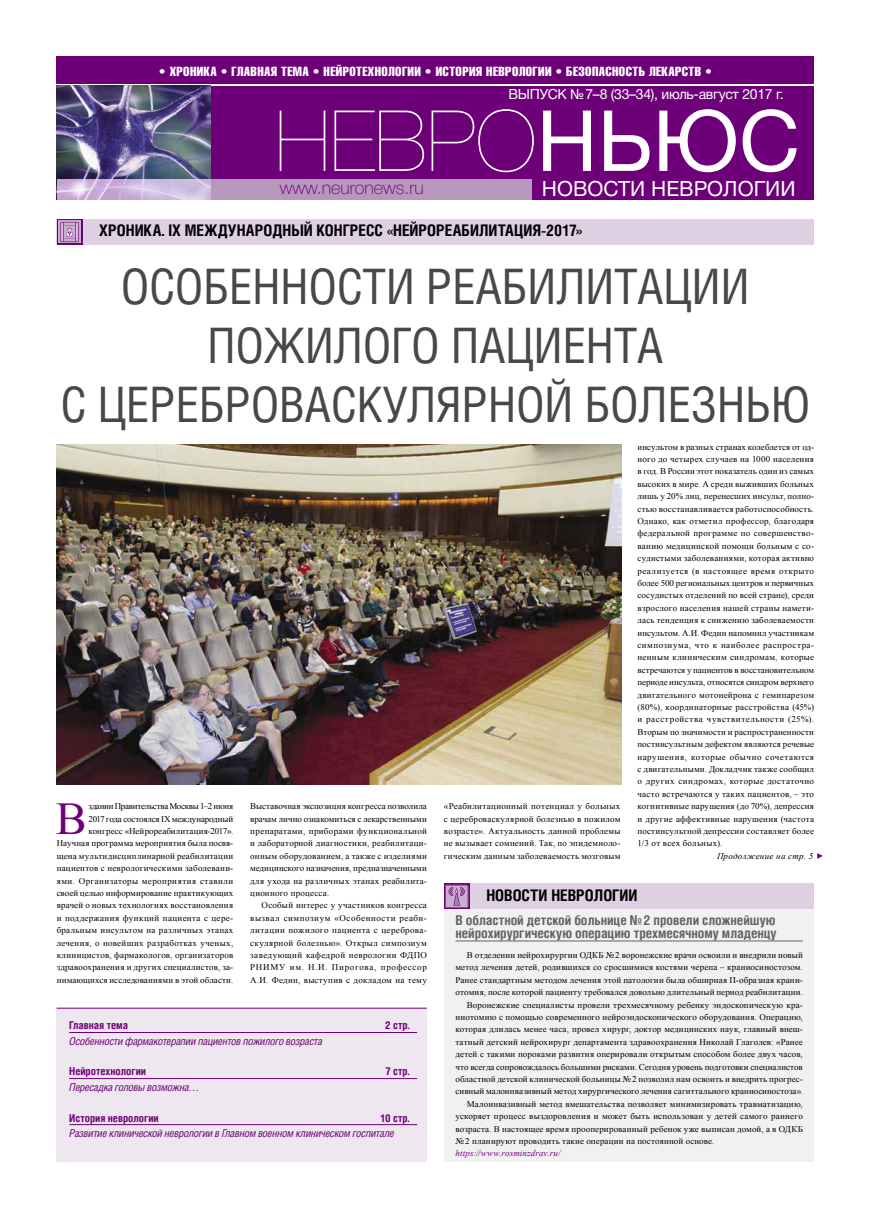
<style>
.page{position:relative;width:871px;height:1219px;background:#fff}
.page>*{position:absolute;margin:0;border:0;box-sizing:border-box;transform-origin:0 0}
.t1{font:49px/58.8px "Helios Cond";letter-spacing:-.01em;color:#484848;text-align:center}
.t2{font:45.5px "Times New Roman";color:#6d0078}
.t3{font:21px "Helvetica Neue Cyr";color:#fff}
.t4{font:100 18px "Helvetica Neue Cyr";color:#6d0078}
.t5{font:700 16px "Helios Cond C";color:#000}
.t6{font:14px "Helvetica Neue Cyr";letter-spacing:-.02em;color:#fff}
.t7{font:700 13.6px/12.4px "Helios Cond C";letter-spacing:-.01em;color:#636363}
.t8{font:13px "Helios Compressed C";letter-spacing:.03em;color:#fff;scale:1.05 1}
.t9{font:italic 10.8px "Helios Cond C";letter-spacing:-.025em;color:#6d0078}
.t10{font:700 10.8px "Helios Cond C";letter-spacing:-.005em;color:#6d0078}
.t11{font:8.8px/12.4px "Times New Roman";letter-spacing:.015em;color:#000;text-align:justify}
.t12{font:italic 8.8px "Times New Roman";letter-spacing:.015em;color:#6d0078}
.t13{font:italic 8.8px "Times New Roman";letter-spacing:.03em;color:#000}
</style>
<div class="page">
<div style="left:444px;top:884px;width:369px;height:278px;background:#f1f1f1"></div>
<div style="left:210px;top:86px;width:604px;height:114px;background:#6d0078"></div>
<div style="left:57px;top:57px;width:757px;height:27px;background:#6d0078"></div>
<div style="left:210px;top:179px;width:321px;height:21px;background:#b897bd"></div>
<svg style="left:279px;top:111px;width:46px;height:60px"></svg>
<svg style="left:334px;top:111px;width:90px;height:60px"></svg>
<svg style="left:431px;top:109px;width:102px;height:63px"></svg>
<svg style="left:543px;top:111px;width:47px;height:60px"></svg>
<svg style="left:604px;top:111px;width:45px;height:60px"></svg>
<svg style="left:659px;top:109px;width:76px;height:63px"></svg>
<svg style="left:742px;top:109px;width:54px;height:63px"></svg>
<img style="left:57px;top:86px;width:153px;height:93px">
<svg style="left:57px;top:179px;width:153px;height:21px;background:#d0bbde"></svg>
<div style="left:57px;top:219px;width:757px;height:26px;background:#ded0e2"></div>
<hr style="left:455px;top:941px;width:347px;height:1px;background:#636363">
<div style="left:56px;top:1009px;width:370px;height:153px;background:#eee7ef"></div>
<hr style="left:57px;top:1008px;width:370px;height:1px;background:#6d0078">
<hr style="left:69px;top:1032px;width:348px;height:1px;background:#6d0078">
<hr style="left:69px;top:1078px;width:348px;height:1px;background:#6d0078">
<hr style="left:69px;top:1124px;width:348px;height:1px;background:#6d0078">
<svg style="left:817px;top:853px;width:5px;height:6px"></svg>
<div style="left:444px;top:884px;width:369px;height:25px;background:#ded0e2"></div>
<svg style="left:444px;top:884px;width:25px;height:25px"></svg>
<svg style="left:445px;top:885px;width:23px;height:23px"></svg>
<svg style="left:57px;top:219px;width:25px;height:26px"></svg>
<svg style="left:58px;top:221px;width:23px;height:22px"></svg>
<img style="left:57px;top:444px;width:564px;height:340px">
<h3 class="t8" style="left:159px;top:64px;width:183px">• ХРОНИКА • ГЛАВНАЯ ТЕМА • Нейротехнологии</h3>
<h3 class="t8" style="left:425px;top:64px;width:173px">• ИСТОРИЯ НЕВРОЛОГИИ • безопасност</h3>
<h3 class="t8" style="left:638px;top:64px;width:17px">ь лекарств</h3>
<h3 class="t8" style="left:705px;top:64px;width:8px">•</h3>
<h3 class="t6" style="left:508px;top:86px;width:276px">ВЫПУСК №7–8 (33–34), июль-август 2017 г.</h3>
<h3 class="t4" style="left:279px;top:178px;width:146px">www.neuronews.ru</h3>
<h3 class="t3" style="left:541px;top:177px;width:255px">Новости н еврологии</h3>
<h3 class="t5" style="left:99px;top:221px;width:147px">ХРОНИКА. IX междунаро</h3>
<h3 class="t5" style="left:272px;top:221px;width:311px">дный конгресс «Нейрореабилитация-2017»</h3>
<h1 class="t1" style="left:60px;top:256px;width:751px">Особенности реабилитации пожилого пациента<br>с цереброваскулярной болезнью</h1>
<p class="t11" style="left:57px;top:800px;width:178px;text-align:right">здании Правительства Москвы 1–2 июня<br>2017 года состоялся IX международный конгресс «Нейрореабилитация-2017».<br>Научная программа мероприятия была посвя&shy;щена мультидисциплинарной реабилитации пациентов с неврологическими заболевани&shy;ями. Организаторы мероприятия ставили своей целью информирование практикующих врачей о новых технологиях восстановления и поддержания функций пациента с цере&shy;бральным инсультом на различных этапах лечения, о новейших разработках ученых, клиницистов, фармакологов, организаторов здравоохранения и других специалистов, за&shy;нимающихся исследованиями в этой области.</p>
<p class="t11" style="left:250px;top:800px;width:178px">Выставочная экспозиция конгресса позволила врачам лично ознакомиться с лекарственными препаратами, приборами функциональной и лабораторной диагностики, реабилитаци&shy;онным оборудованием, а также с изделиями медицинского назначения, предназначенными для ухода на различных этапах реабилита&shy;ционного процесса.</p>
<h2 class="t2" style="left:56px;top:788px;width:32px">В</h2>
<p class="t11" style="left:250px;top:899px;width:178px;text-indent:11px">Особый интерес у участников конгресса вызвал симпозиум «Особенности реаби&shy;литации пожилого пациента с цереброва&shy;скулярной болезнью». Открыл симпозиум заведующий кафедрой неврологии ФДПО РНИМУ им. Н.И. Пирогова, профессор А.И. Федин, выступив с докладом на тему</p>
<p class="t10" style="left:69px;top:1019px;width:60px">Главная тема</p>
<p class="t10" style="left:385px;top:1019px;width:26px">2 стр.</p>
<p class="t9" style="left:69px;top:1034px;width:254px">Особенности фармакотерапии пациентов пожилого возраста</p>
<p class="t10" style="left:69px;top:1065px;width:78px">Нейротехнологии</p>
<p class="t10" style="left:385px;top:1065px;width:26px">7 стр.</p>
<p class="t9" style="left:69px;top:1080px;width:131px">Пересадка головы возможна…</p>
<p class="t10" style="left:69px;top:1111px;width:91px">История неврологии</p>
<p class="t10" style="left:380px;top:1111px;width:31px">10 стр.</p>
<p class="t9" style="left:69px;top:1126px;width:326px">Развитие клинической неврологии в Главном военном клиническом госпитале</p>
<p class="t11" style="left:444px;top:800px;width:178px">«Реабилитационный потенциал у больных с цереброваскулярной болезнью в пожилом возрасте». Актуальность данной проблемы не вызывает сомнений. Так, по эпидемиоло&shy;гическим данным заболеваемость мозговым</p>
<p class="t11" style="left:637px;top:440px;width:178px">инсультом в разных странах колеблется от од&shy;ного до четырех случаев на 1000 населения в год. В России этот показатель один из самых высоких в мире. А среди выживших больных лишь у 20% лиц, перенесших инсульт, полно&shy;стью восстанавливается работоспособность.<br>Однако, как отметил профессор, благодаря федеральной программе по совершенство&shy;ванию медицинской помощи больным с со&shy;судистыми заболеваниями, которая активно реализуется (в настоящее время открыто более 500 региональных центров и первичных сосудистых отделений по всей стране), среди взрослого населения нашей страны намети&shy;лась тенденция к снижению заболеваемости инсультом. А.И. Федин напомнил участникам симпозиума, что к наиболее распростра&shy;ненным клиническим синдромам, которые встречаются у пациентов в восстановительном периоде инсульта, относятся синдром верхнего двигательного мотонейрона с гемипарезом (80%), координаторные расстройства (45%) и расстройства чувствительности (25%).<br>Вторым по значимости и распространенности постинсультным дефектом являются речевые нарушения, которые обычно сочетаются с двигательными. Докладчик также сообщил о других синдромах, которые достаточно часто встречаются у таких пациентов, – это когнитивные нарушения (до 70%), депрессия и другие аффективные нарушения (частота постинсультной депрессии составляет более 1/3 от всех больных).</p>
<p class="t13" style="left:716px;top:850px;width:98px">Продолжение на стр. 5</p>
<h3 class="t5" style="left:486px;top:885px;width:152px">НОВОСТИ НЕВРОЛОГИИ</h3>
<h3 class="t7" style="left:455px;top:914px;width:322px">В областной детской больнице №2 провели сложнейшую нейрохирургическую операцию трехмесячному младенцу</h3>
<p class="t11" style="left:466px;top:949px;width:337px">В отделении нейрохирургии ОДКБ №2 воронежские врачи освоили и внедрили новый</p>
<p class="t11" style="left:455px;top:961px;width:349px">метод лечения детей, родившихся со сросшимися костями черепа – краниосиностозом.</p>
<p class="t11" style="left:455px;top:974px;width:349px">Ранее стандартным методом лечения этой патологии была обширная П-образная крани-</p>
<p class="t11" style="left:455px;top:986px;width:349px">отомия, после которой пациенту требовался довольно длительный период реабилитации.</p>
<p class="t11" style="left:466px;top:998px;width:337px">Воронежские специалисты провели трехмесячному ребенку эндоскопическую кра-</p>
<p class="t11" style="left:455px;top:1011px;width:349px">ниотомию с помощью современного нейроэндоскопического оборудования. Операцию,</p>
<p class="t11" style="left:455px;top:1023px;width:349px">которая длилась менее часа, провел хирург, доктор медицинских наук, главный внеш-</p>
<p class="t11" style="left:455px;top:1036px;width:349px">татный детский нейрохирург департамента здравоохранения Николай Глаголев: «Ранее</p>
<p class="t11" style="left:455px;top:1048px;width:349px">детей с такими пороками развития оперировали открытым способом более двух часов,</p>
<p class="t11" style="left:455px;top:1060px;width:349px">что всегда сопровождалось большими рисками. Сегодня уровень подготовки специалистов</p>
<p class="t11" style="left:455px;top:1073px;width:349px">областной детской клинической больницы №2 позволил нам освоить и внедрить прогрес-</p>
<p class="t11" style="left:455px;top:1085px;width:349px">сивный малоинвазивный метод хирургического лечения сагиттального краниосиностоза».</p>
<p class="t11" style="left:466px;top:1098px;width:337px">Малоинвазивный метод вмешательства позволяет минимизировать травматизацию,</p>
<p class="t11" style="left:455px;top:1110px;width:349px">ускоряет процесс выздоровления и может быть использован у детей самого раннего</p>
<p class="t11" style="left:455px;top:1122px;width:349px">возраста. В настоящее время прооперированный ребенок уже выписан домой, а в ОДКБ</p>
<p class="t11" style="left:455px;top:1135px;width:260px">№2 планируют проводить такие операции на постоянной основе.</p>
<p class="t12" style="left:455px;top:1147px;width:107px">https://www.rosminzdrav.ru/</p>
</div>
